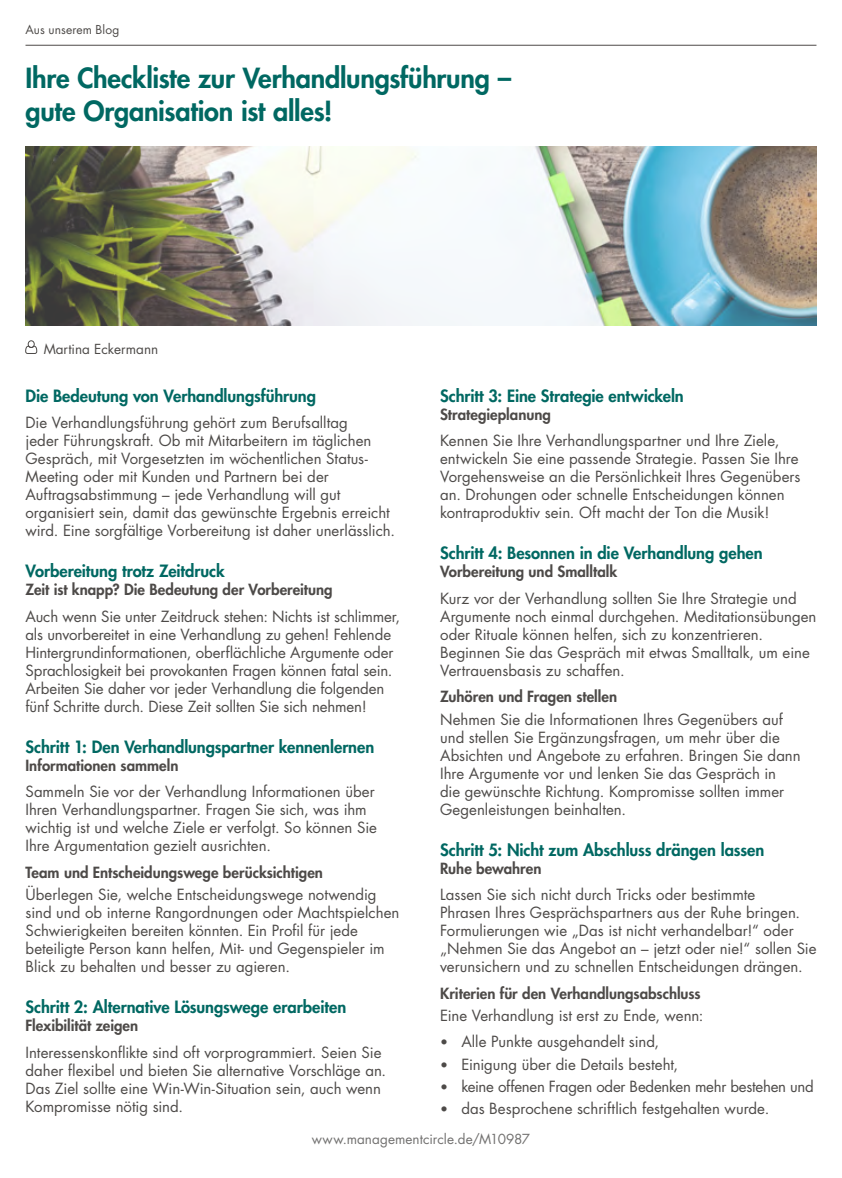
<style>
.page{position:relative;width:842px;height:1178px;background:#fff}
.page>*{position:absolute;margin:0;border:0;box-sizing:border-box;transform-origin:0 0}
.t1{font:800 27px/32.4px "Futura Std";letter-spacing:-.01em;color:#006862}
.t2{font:800 16.5px "Futura Std";letter-spacing:-.005em;color:#006862}
.t3{font:15px/18px "Futura Std";color:#4d4a48}
.t4{font:800 15px "Futura Std";color:#4d4a48}
.t5{font:15px "Futura Std";letter-spacing:-.02em;color:#4d4a48}
.t6{font:13.5px "Futura Std";letter-spacing:.005em;color:#727170}
.t7{font:13.5px "Futura Std";color:#4d4a48}
.t8{font:12px "Futura Std";letter-spacing:.01em;color:#4d4a48}
.s1{font-size:13.5px}
</style>
<div class="page">
<hr style="left:26px;top:45px;width:790px;height:1px;background:#4d4a48">
<img style="left:26px;top:147px;width:790px;height:178px">
<svg style="left:25px;top:340px;width:12px;height:14px"></svg>
<p class="t8" style="left:26px;top:22px;width:95px">A s unserem Blog</p>
<p class="t8" style="left:26px;top:22px;width:99px">Zum Seminarinhalt</p>
<h1 class="t1" style="left:26px;top:62px;width:487px">Ihre Checkliste zur Verhandlungsführung – gute Organisation ist alles!</h1>
<p class="t7" style="left:44px;top:340px;width:116px">Martina Eckermann</p>
<p class="t2" style="left:26px;top:385px;width:292px">Die Bedeutung von Verhandlungsführung</p>
<p class="t3" style="left:26px;top:414px;width:371px">Die Verhandlungsführung gehört zum Berufsalltag<br>jeder Führungskraft. Ob mit Mitarbeitern im täglichen Gespräch, mit Vorgesetzten im wöchentlichen Status-Meeting oder mit Kunden und Partnern bei der Auftragsabstimmung – jede Verhandlung will gut organisiert sein, damit das gewünschte Ergebnis erreicht wird. Eine sorgfältige Vorbereitung ist daher unerlässlich.</p>
<p class="t2" style="left:26px;top:561px;width:201px">Vorbereitung trotz Zeitdruck</p>
<p class="t4" style="left:26px;top:580px;width:309px">Zeit ist knapp? Die Bedeutung der Vorbereitung</p>
<p class="t3" style="left:26px;top:607px;width:376px">Auch wenn Sie unter Zeitdruck stehen: Nichts ist schlimmer, als unvorbereitet in eine Verhandlung zu gehen! Fehlende Hintergrundinformationen, oberflächliche Argumente oder Sprachlosigkeit bei provokanten Fragen können fatal sein.<br>Arbeiten Sie daher vor jeder Verhandlung die folgenden fünf Schritte durch. Diese Zeit sollten Sie sich nehmen!</p>
<p class="t2" style="left:26px;top:736px;width:350px">Schritt 1: Den Verhandlungspartner kennenlernen</p>
<p class="t4" style="left:26px;top:756px;width:154px">Informationen sammeln</p>
<p class="t3" style="left:26px;top:783px;width:353px">Sammeln Sie vor der Verhandlung Informationen über Ihren Verhandlungspartner. Fragen Sie sich, was ihm wichtig ist und welche Ziele er verfolgt. So können Sie Ihre Argumentation gezielt ausrichten.</p>
<p class="t4" style="left:26px;top:863px;width:299px">Team und Entscheidungswege berücksichtigen</p>
<p class="t3" style="left:26px;top:886px;width:375px">Überlegen Sie, welche Entscheidungswege notwendig sind und ob interne Rangordnungen oder Machtspielchen Schwierigkeiten bereiten könnten. Ein Profil für jede beteiligte Person kann helfen, Mit- und Gegenspieler im Blick zu behalten und besser zu agieren.</p>
<p class="t2" style="left:26px;top:997px;width:322px">Schritt 2: Alternative Lösungswege erarbeiten</p>
<p class="t4" style="left:26px;top:1016px;width:114px">Flexibilität zeigen</p>
<p class="t3" style="left:26px;top:1043px;width:362px">Interessenskonflikte sind oft vorprogrammiert. Seien Sie daher flexibel und bieten Sie alternative Vorschläge an.<br>Das Ziel sollte eine Win-Win-Situation sein, auch wenn Kompromisse nötig sind.</p>
<p class="t2" style="left:440px;top:385px;width:245px">Schritt 3: Eine Strategie entwickeln</p>
<p class="t4" style="left:440px;top:405px;width:112px">Strategieplanung</p>
<p class="t3" style="left:440px;top:432px;width:362px">Kennen Sie Ihre Verhandlungspartner und Ihre Ziele, entwickeln Sie eine passende Strategie. Passen Sie Ihre Vorgehensweise an die Persönlichkeit Ihres Gegenübers an. Drohungen oder schnelle Entscheidungen können kontraproduktiv sein. Oft macht der Ton die Musik!</p>
<p class="t2" style="left:440px;top:543px;width:324px">Schritt 4: Besonnen in die Verhandlung gehen</p>
<p class="t4" style="left:440px;top:562px;width:179px">Vorbereitung und Smalltalk</p>
<p class="t3" style="left:440px;top:589px;width:378px">Kurz vor der Verhandlung sollten Sie Ihre Strategie und Argumente noch einmal durchgehen. Meditationsübungen oder Rituale können helfen, sich zu konzentrieren.<br>Beginnen Sie das Gespräch mit etwas Smalltalk, um eine Vertrauensbasis zu schaffen.</p>
<p class="t4" style="left:440px;top:687px;width:179px">Zuhören und Fragen stellen</p>
<p class="t3" style="left:440px;top:710px;width:362px">Nehmen Sie die Informationen Ihres Gegenübers auf und stellen Sie Ergänzungsfragen, um mehr über die Absichten und Angebote zu erfahren. Bringen Sie dann Ihre Argumente vor und lenken Sie das Gespräch in<br>die gewünschte Richtung. Kompromisse sollten immer Gegenleistungen beinhalten.</p>
<p class="t2" style="left:440px;top:839px;width:326px">Schritt 5: Nicht zum Abschluss drängen lassen</p>
<p class="t4" style="left:440px;top:858px;width:103px">Ruhe bewahren</p>
<p class="t3" style="left:440px;top:886px;width:378px">Lassen Sie sich nicht durch Tricks oder bestimmte<br>Phrasen Ihres Gesprächspartners aus der Ruhe bringen.<br>Formulierungen wie „Das ist nicht verhandelbar!“ oder „Nehmen Sie das Angebot an – jetzt oder nie!“ sollen Sie verunsichern und zu schnellen Entscheidungen drängen.</p>
<p class="t4" style="left:440px;top:983px;width:262px">Kriterien für den Verhandlungsabschluss</p>
<p class="t3" style="left:440px;top:1006px;width:265px">Eine Verhandlung ist erst zu Ende, wenn:</p>
<p class="t3" style="left:440px;top:1033px;width:221px"><span class="s1">•</span> Alle Punkte ausgehandelt sind,</p>
<p class="t3" style="left:440px;top:1055px;width:240px"><span class="s1">•</span> Einigung über die Details besteht,</p>
<p class="t5" style="left:440px;top:1077px;width:375px"><span class="s1">•</span> keine offenen Fragen oder Bedenken mehr bestehen und</p>
<p class="t3" style="left:440px;top:1100px;width:331px"><span class="s1">•</span> das Besprochene schriftlich festgehalten wurde.</p>
<p class="t6" style="left:312px;top:1130px;width:220px">www.managementcircle.de/M10987</p>
</div>
